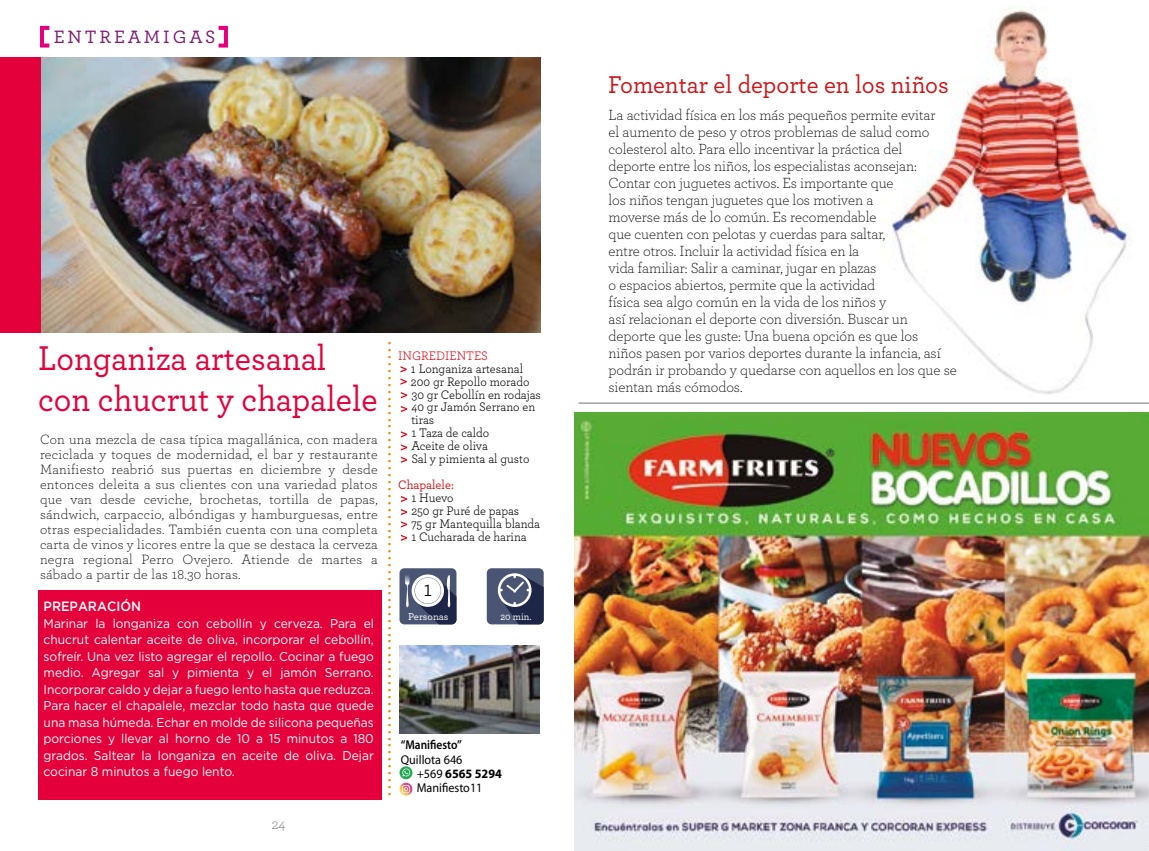
<style>
.page{position:relative;width:1149px;height:851px;background:#fff}
.page>*{position:absolute;margin:0;border:0;box-sizing:border-box;transform-origin:0 0}
.t1{font:500 36px/40.5px "Archer";color:#e4003a;scale:.93 1}
.t2{font:500 25.5px "Archer";color:#cd1719;scale:.96 1}
.t3{font:22.35px "Archer";color:#000}
.t4{font:500 18.75px "Archer";letter-spacing:.155em;color:#7e1974}
.t5{font:300 15.45px/17px "Archer";letter-spacing:-.005em;color:#000}
.t6{font:300 15px "Archer";color:#6d6d6c}
.t7{font:300 14.1px/15px "Archer";letter-spacing:.02em;color:#000;text-align:justify}
.t8{font:500 13.35px "Gotham";color:#fff;scale:.94 1}
.t9{font:12.9px/12.9px "Archer";color:#000;scale:.95 1}
.t10{font:12.9px "Archer";color:#e30613;scale:.95 1}
.t11{font:500 12.9px "Archer";letter-spacing:-.005em;color:#cd1719;scale:.95 1}
.t12{font:12.75px/16.5px "Gotham";color:#fff;text-align:justify;scale:.94 1}
.t13{font:12.75px/14.1px "Myriad Pro";color:#000;scale:.95 1}
.t14{font:600 12.75px "Myriad Pro";color:#000;scale:.89 1}
.t15{font:500 10.5px "Archer";color:#fff}
.t16{font:500 10.5px "Archer";color:#fff;scale:.94 1}
.t17{font:500 8.7px "Gotham";color:#f18700}
.s1{font-weight:700}
</style>
<div class="page">
<img style="left:879px;top:7px;width:253px;height:387px">
<div style="left:40px;top:26px;width:11px;height:22px;border:4px solid #e6007d"></div>
<div style="left:216px;top:26px;width:12px;height:22px;border:4px solid #e6007d"></div>
<hr style="left:578px;top:402px;width:570px;height:2px;background:#9d9d9c">
<img style="left:40px;top:57px;width:500px;height:276px">
<div style="left:0;top:57px;width:40px;height:276px;background:#e4003a"></div>
<div style="left:399px;top:568px;width:57px;height:56px;background:#4a5574;border-radius:5px"></div>
<svg style="left:405px;top:574px;width:51px;height:50px"></svg>
<div style="left:486px;top:568px;width:57px;height:56px;background:#4a5574;border-radius:5px"></div>
<svg style="left:497px;top:573px;width:46px;height:51px"></svg>
<img style="left:399px;top:645px;width:140px;height:88px">
<svg style="left:400px;top:378px;width:6px;height:6px"></svg>
<svg style="left:400px;top:366px;width:6px;height:6px"></svg>
<svg style="left:401px;top:392px;width:6px;height:6px"></svg>
<svg style="left:401px;top:444px;width:6px;height:6px"></svg>
<svg style="left:401px;top:509px;width:6px;height:6px"></svg>
<svg style="left:401px;top:406px;width:6px;height:6px"></svg>
<svg style="left:401px;top:456px;width:6px;height:7px"></svg>
<svg style="left:401px;top:521px;width:6px;height:6px"></svg>
<svg style="left:401px;top:534px;width:6px;height:7px"></svg>
<svg style="left:401px;top:431px;width:6px;height:6px"></svg>
<svg style="left:401px;top:496px;width:6px;height:6px"></svg>
<div style="left:38px;top:590px;width:343px;height:209px;background:#e4003a"></div>
<svg style="left:399px;top:766px;width:13px;height:13px"></svg>
<svg style="left:402px;top:768px;width:8px;height:8px"></svg>
<svg style="left:399px;top:782px;width:13px;height:13px"></svg>
<img style="left:574px;top:412px;width:574px;height:438px">
<p class="t4" style="left:54px;top:23px;width:163px">ENTREAMIGAS</p>
<p class="t17" style="left:394px;top:341px;width:456px;rotate:90deg">••••••••••••••••••••••••••••••••••••••••••••••••••••••••••••••••••</p>
<h1 class="t1" style="left:38px;top:336px;width:366px">Longaniza artesanal con chucrut y chapalele</h1>
<p class="t10" style="left:398px;top:346px;width:96px">INGREDIENTES</p>
<p class="t9" style="left:411px;top:361px;width:138px">1 Longaniza artesanal<br>200 gr Repollo morado<br>30 gr Cebollín en rodajas<br>40 gr Jamón Serrano en tiras<br>1 Taza de caldo<br>Aceite de oliva<br>Sal y pimienta al gusto</p>
<p class="t11" style="left:398px;top:475px;width:60px">Chapalele:</p>
<p class="t9" style="left:411px;top:491px;width:137px">1 Huevo<br>250 gr Puré de papas<br>75 gr Mantequilla blanda<br>1 Cucharada de harina</p>
<p class="t7" style="left:40px;top:431px;width:339px">Con una mezcla de casa típica magallánica, con madera reciclada y toques de modernidad, el bar y restaurante Manifiesto reabrió sus puertas en diciembre y desde entonces deleita a sus clientes con una variedad platos que van desde ceviche, brochetas, tortilla de papas, sándwich, carpaccio, albóndigas y hamburguesas, entre otras especialidades. También cuenta con una completa carta de vinos y licores entre la que se destaca la cerveza negra regional Perro Ovejero. Atiende de martes a sábado a partir de las 18.30 horas.</p>
<h3 class="t3" style="left:423px;top:573px;width:10px">1</h3>
<p class="t8" style="left:44px;top:598px;width:105px">PREPARACIÓN</p>
<p class="t12" style="left:44px;top:614px;width:353px">Marinar la longaniza con cebollín y cerveza. Para el chucrut calentar aceite de oliva, incorporar el cebollín, sofreír. Una vez listo agregar el repollo. Cocinar a fuego medio. Agregar sal y pimienta y el jamón Serrano.<br>Incorporar caldo y dejar a fuego lento hasta que reduzca.<br>Para hacer el chapalele, mezclar todo hasta que quede una masa húmeda. Echar en molde de silicona pequeñas porciones y llevar al horno de 10 a 15 minutos a 180 grados. Saltear la longaniza en aceite de oliva. Dejar cocinar 8 minutos a fuego lento.</p>
<p class="t15" style="left:504px;top:608px;width:24px">6 hrs</p>
<p class="t15" style="left:408px;top:609px;width:42px">Personas</p>
<p class="t16" style="left:500px;top:608px;width:35px">20 min.</p>
<p class="t14" style="left:401px;top:738px;width:70px">“Manifiesto”</p>
<p class="t13" style="left:416px;top:752px;width:91px;text-indent:-16px">Quillota 646<br>+569 <span class="s1">6565 5294<br></span>Manifiesto11</p>
<p class="t6" style="left:271px;top:814px;width:16px">24</p>
<h2 class="t2" style="left:608px;top:66px;width:356px">Fomentar el deporte en los niños</h2>
<p class="t5" style="left:608px;top:106px;width:350px">La actividad física en los más pequeños permite evitar<br>el aumento de peso y otros problemas de salud como colesterol alto. Para ello incentivar la práctica del<br>deporte entre los niños, los especialistas aconsejan:<br>Contar con juguetes activos. Es importante que<br>los niños tengan juguetes que los motiven a<br>moverse más de lo común. Es recomendable<br>que cuenten con pelotas y cuerdas para saltar,<br>entre otros. Incluir la actividad física en la<br>vida familiar: Salir a caminar, jugar en plazas<br>o espacios abiertos, permite que la actividad<br>física sea algo común en la vida de los niños y<br>así relacionan el deporte con diversión. Buscar un deporte que les guste: Una buena opción es que los<br>niños pasen por varios deportes durante la infancia, así podrán ir probando y quedarse con aquellos en los que se sientan más cómodos.</p>
</div>
